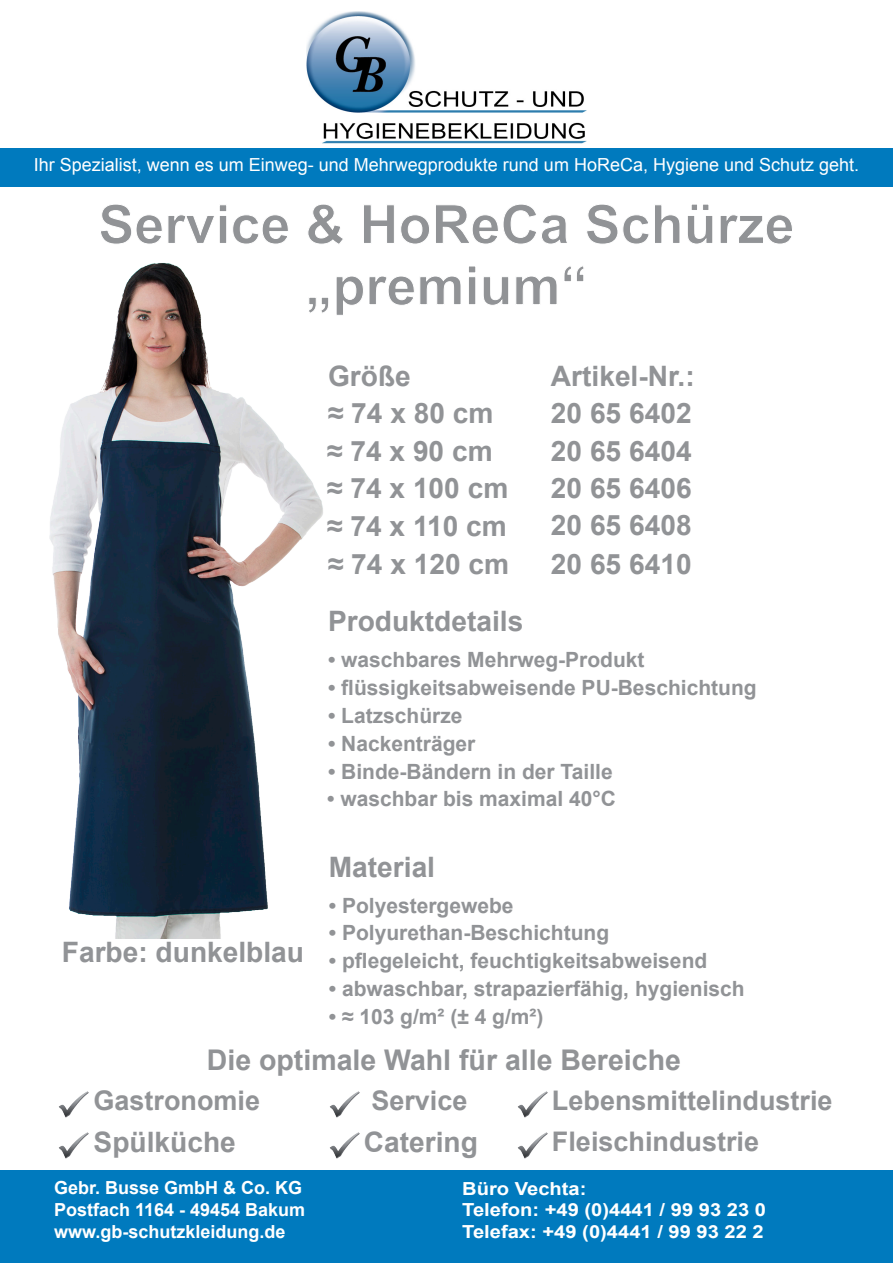
<style>
.page{position:relative;width:893px;height:1263px;background:#fff}
.page>*{position:absolute;margin:0;border:0;box-sizing:border-box;transform-origin:0 0}
.t1{font:700 54px "Arial";color:#919396}
.t2{font:700 28.5px "Arial";color:#919396}
.t3{font:700 28.2px "Arial";color:#919396}
.t4{font:700 27px "Arial";color:#919396}
.t5{font:700 21px "Arial";color:#919396}
.t6{font:18px "Arial";color:#fff}
.t7{font:700 18px "Arial";color:#fff}
.t8{font:700 18px "Arial";color:#fff;scale:1.12 1}
</style>
<div class="page">
<img style="left:330px;top:1091px;width:30px;height:27px">
<img style="left:330px;top:1132px;width:30px;height:27px">
<img style="left:59px;top:1132px;width:30px;height:27px">
<img style="left:59px;top:1091px;width:30px;height:27px">
<img style="left:518px;top:1132px;width:30px;height:27px">
<img style="left:518px;top:1091px;width:30px;height:27px">
<img style="left:49px;top:263px;width:274px;height:676px">
<svg style="left:307px;top:296px;width:16px;height:18px"></svg>
<img style="left:306px;top:11px;width:281px;height:132px">
<div style="left:0;top:148px;width:893px;height:38px;background:#007abe"></div>
<div style="left:0;top:1171px;width:893px;height:92px;background:#007abe"></div>
<p class="t6" style="left:34px;top:153px;width:827px">Ihr Spezialist, wenn es um Einweg- und Mehrwegprodukte rund um HoReCa, Hygiene und Schutz geht.</p>
<p class="t1" style="left:98px;top:188px;width:698px">Service &amp; HoReCa Schürze</p>
<p class="t1" style="left:305px;top:250px;width:284px">„premium“</p>
<p class="t3" style="left:328px;top:357px;width:84px">Größe</p>
<p class="t3" style="left:551px;top:357px;width:145px">Artikel-Nr.:</p>
<p class="t3" style="left:328px;top:395px;width:167px">≈ 74 x 80 cm</p>
<p class="t3" style="left:551px;top:395px;width:142px">20 65 6402</p>
<p class="t3" style="left:327px;top:432px;width:167px">≈ 74 x 90 cm</p>
<p class="t3" style="left:327px;top:469px;width:183px">≈ 74 x 100 cm</p>
<p class="t3" style="left:327px;top:507px;width:181px">≈ 74 x 110 cm</p>
<p class="t3" style="left:328px;top:546px;width:183px">≈ 74 x 120 cm</p>
<p class="t3" style="left:551px;top:432px;width:142px">20 65 6404</p>
<p class="t3" style="left:551px;top:469px;width:142px">20 65 6406</p>
<p class="t3" style="left:551px;top:506px;width:142px">20 65 6408</p>
<p class="t3" style="left:551px;top:546px;width:142px">20 65 6410</p>
<p class="t3" style="left:328px;top:603px;width:197px">Produktdetails</p>
<p class="t5" style="left:328px;top:646px;width:318px">• waschbares Mehrweg-Produkt</p>
<p class="t5" style="left:328px;top:674px;width:430px">• flüssigkeitsabweisende PU-Beschichtung</p>
<p class="t5" style="left:328px;top:701px;width:136px">• Latzschürze</p>
<p class="t5" style="left:328px;top:729px;width:149px">• Nackenträger</p>
<p class="t5" style="left:328px;top:757px;width:286px">• Binde-Bändern in der Taille</p>
<p class="t5" style="left:327px;top:785px;width:290px">• waschbar bis maximal 40°C</p>
<p class="t3" style="left:329px;top:848px;width:108px">Material</p>
<p class="t5" style="left:329px;top:891px;width:186px">• Polyestergewebe</p>
<p class="t5" style="left:329px;top:919px;width:282px">• Polyurethan-Beschichtung</p>
<p class="t5" style="left:329px;top:947px;width:380px">• pflegeleicht, feuchtigkeitsabweisend</p>
<p class="t5" style="left:329px;top:974px;width:417px">• abwaschbar, strapazierfähig, hygienisch</p>
<p class="t5" style="left:329px;top:1002px;width:216px">• ≈ 103 g/m² (± 4 g/m²)</p>
<p class="t2" style="left:207px;top:1041px;width:476px">Die optimale Wahl für alle Bereiche</p>
<p class="t4" style="left:371px;top:1083px;width:98px">Service</p>
<p class="t3" style="left:94px;top:1123px;width:144px">Spülküche</p>
<p class="t3" style="left:364px;top:1123px;width:116px">Catering</p>
<p class="t3" style="left:62px;top:934px;width:244px">Farbe: dunkelblau</p>
<p class="t4" style="left:94px;top:1083px;width:168px">Gastronomie</p>
<p class="t4" style="left:552px;top:1083px;width:282px">Lebensmittelindustrie</p>
<p class="t4" style="left:552px;top:1124px;width:209px">Fleischindustrie</p>
<p class="t7" style="left:54px;top:1176px;width:250px">Gebr. Busse GmbH &amp; Co. KG</p>
<p class="t7" style="left:54px;top:1197px;width:253px">Postfach 1164 - 49454 Bakum</p>
<p class="t7" style="left:54px;top:1219px;width:233px">www.gb-schutzkleidung.de</p>
<p class="t8" style="left:462px;top:1176px;width:113px">Büro Vechta:</p>
<p class="t8" style="left:462px;top:1198px;width:273px">Telefon: +49 (0)4441 / 99 93 23 0</p>
<p class="t8" style="left:462px;top:1219px;width:271px">Telefax: +49 (0)4441 / 99 93 22 2</p>
</div>
